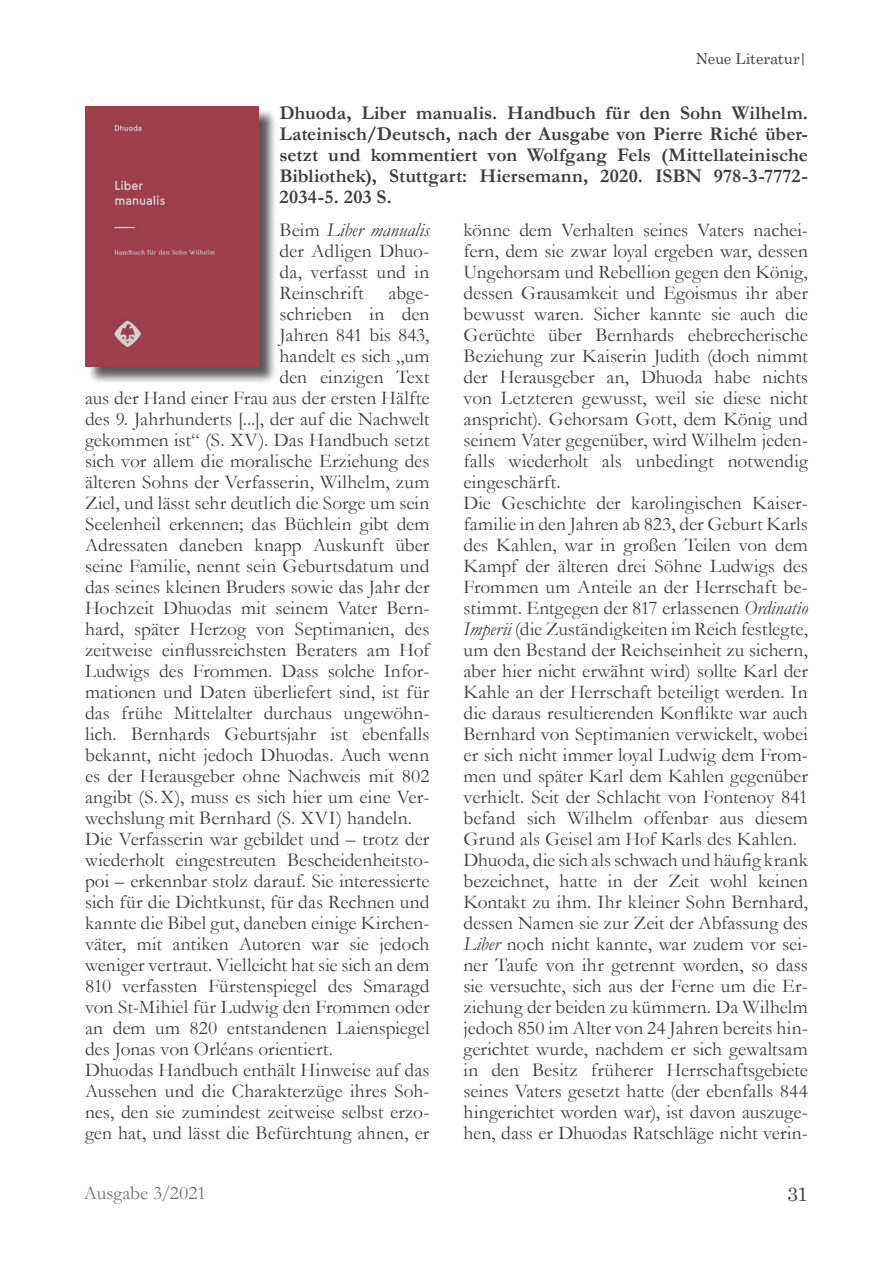
<style>
.page{position:relative;width:893px;height:1263px;background:#fff}
.page>*{position:absolute;margin:0;border:0;box-sizing:border-box;transform-origin:0 0}
.t1{font:19.5px/21px "Garamond";color:#3e3e3f;text-align:justify}
.Bildlegende{font:700 19.5px/21px "Garamond";letter-spacing:.005em;color:#3e3e3f;text-align:justify}
.t2{font:19.5px "Garamond";letter-spacing:-.005em;color:#6e6f72}
.t3{font:19.5px "Century Schoolbook";color:#3e3e3f}
.t4{font:15px "Century Schoolbook";letter-spacing:-.015em;color:#3e3e3f}
.s1{font-style:italic}
</style>
<div class="page">
<div style="left:87px;top:109px;width:190px;height:276px;background:#231f20;opacity:.75"></div>
<div style="left:85px;top:106px;width:173px;height:260px;background:#9f3f4b"></div>
<p class="t4" style="left:696px;top:46px;width:113px">Neue Literatur|</p>
<p class="Bildlegende" style="left:280px;top:102px;width:530px">Dhuoda, Liber manualis. Handbuch für den Sohn Wilhelm.<br>Lateinisch/Deutsch, nach der Ausgabe von Pierre Riché über&shy;setzt und kommentiert von Wolfgang Fels (Mittellateinische Bibliothek), Stuttgart: Hiersemann, 2020. ISBN 978-3-7772- 2034-5. 203 S.</p>
<p class="t1" style="left:280px;top:219px;width:151px">Beim <span class="s1">Liber manualis </span>der Adligen Dhuo&shy;da, verfasst und in Reinschrift</p>
<p class="t1" style="left:463px;top:219px;width:346px">könne dem Verhalten seines Vaters nachei&shy;fern, dem sie zwar loyal ergeben war, dessen Ungehorsam und Rebellion gegen den König, dessen Grausamkeit und Egoismus ihr aber bewusst waren. Sicher kannte sie auch die Gerüchte über Bernhards ehebrecherische Beziehung zur Kaiserin Judith (doch nimmt der Herausgeber an, Dhuoda habe nichts von Letzteren gewusst, weil sie diese nicht anspricht). Gehorsam Gott, dem König und seinem Vater gegenüber, wird Wilhelm jeden&shy;falls wiederholt als unbedingt notwendig eingeschärft.</p>
<p class="t1" style="left:463px;top:492px;width:346px">Die Geschichte der karolingischen Kaiser&shy;familie in den Jahren ab 823, der Geburt Karls des Kahlen, war in großen Teilen von dem Kampf der älteren drei Söhne Ludwigs des Frommen um Anteile an der Herrschaft be&shy;stimmt. Entgegen der 817 erlassenen <span class="s1">Ordinatio Imperii</span> (die Zuständigkeiten im Reich festlegte, um den Bestand der Reichseinheit zu sichern, aber hier nicht erwähnt wird) sollte Karl der Kahle an der Herrschaft beteiligt werden. In die daraus resultierenden Konflikte war auch Bernhard von Septimanien verwickelt, wobei er sich nicht immer loyal Ludwig dem From&shy;men und später Karl dem Kahlen gegenüber verhielt. Seit der Schlacht von Fontenoy 841 befand sich Wilhelm offenbar aus diesem Grund als Geisel am Hof Karls des Kahlen.</p>
<p class="t1" style="left:463px;top:849px;width:346px">Dhuoda, die sich als schwach und häufig krank bezeichnet, hatte in der Zeit wohl keinen Kontakt zu ihm. Ihr kleiner Sohn Bernhard, dessen Namen sie zur Zeit der Abfassung des <span class="s1">Liber</span> noch nicht kannte, war zudem vor sei&shy;ner Taufe von ihr getrennt worden, so dass sie versuchte, sich aus der Ferne um die Er&shy;ziehung der beiden zu kümmern. Da Wilhelm jedoch 850 im Alter von 24 Jahren bereits hin&shy;gerichtet wurde, nachdem er sich gewaltsam in den Besitz früherer Herrschaftsgebiete seines Vaters gesetzt hatte (der ebenfalls 844 hingerichtet worden war), ist davon auszuge&shy;hen, dass er Dhuodas Ratschläge nicht verin-</p>
<p class="t1" style="left:389px;top:282px;width:42px">abge-</p>
<p class="t1" style="left:280px;top:303px;width:151px">schrieben in den</p>
<p class="t1" style="left:280px;top:324px;width:151px">Jahren 841 bis 843,</p>
<p class="t1" style="left:280px;top:345px;width:151px">handelt es sich „um</p>
<p class="t1" style="left:280px;top:366px;width:151px">den einzigen Text</p>
<p class="t1" style="left:85px;top:387px;width:346px">aus der Hand einer Frau aus der ersten Hälfte</p>
<p class="t1" style="left:85px;top:408px;width:346px">des 9. Jahrhunderts [...], der auf die Nachwelt</p>
<p class="t1" style="left:85px;top:429px;width:346px">gekommen ist“ (S. XV). Das Handbuch setzt</p>
<p class="t1" style="left:85px;top:450px;width:346px">sich vor allem die moralische Erziehung des</p>
<p class="t1" style="left:85px;top:471px;width:346px">älteren Sohns der Verfasserin, Wilhelm, zum</p>
<p class="t1" style="left:85px;top:492px;width:346px">Ziel, und lässt sehr deutlich die Sorge um sein</p>
<p class="t1" style="left:85px;top:513px;width:346px">Seelenheil erkennen; das Büchlein gibt dem</p>
<p class="t1" style="left:85px;top:534px;width:346px">Adressaten daneben knapp Auskunft über</p>
<p class="t1" style="left:85px;top:555px;width:346px">seine Familie, nennt sein Geburtsdatum und</p>
<p class="t1" style="left:85px;top:576px;width:346px">das seines kleinen Bruders sowie das Jahr der</p>
<p class="t1" style="left:85px;top:597px;width:346px">Hochzeit Dhuodas mit seinem Vater Bern-</p>
<p class="t1" style="left:85px;top:618px;width:346px">hard, später Herzog von Septimanien, des</p>
<p class="t1" style="left:85px;top:639px;width:346px">zeitweise einflussreichsten Beraters am Hof</p>
<p class="t1" style="left:85px;top:660px;width:346px">Ludwigs des Frommen. Dass solche Infor-</p>
<p class="t1" style="left:85px;top:681px;width:346px">mationen und Daten überliefert sind, ist für</p>
<p class="t1" style="left:85px;top:702px;width:344px">das frühe Mittelalter durchaus ungewöhn-</p>
<p class="t1" style="left:85px;top:723px;width:346px">lich. Bernhards Geburtsjahr ist ebenfalls</p>
<p class="t1" style="left:85px;top:744px;width:346px">bekannt, nicht jedoch Dhuodas. Auch wenn</p>
<p class="t1" style="left:85px;top:765px;width:346px">es der Herausgeber ohne Nachweis mit 802</p>
<p class="t1" style="left:85px;top:786px;width:346px">angibt (S.X), muss es sich hier um eine Ver-</p>
<p class="t1" style="left:85px;top:807px;width:329px">wechslung mit Bernhard (S. XVI) handeln.</p>
<p class="t1" style="left:85px;top:828px;width:346px">Die Verfasserin war gebildet und – trotz der wiederholt eingestreuten Bescheidenheitsto&shy;poi – erkennbar stolz darauf. Sie interessierte sich für die Dichtkunst, für das Rechnen und kannte die Bibel gut, daneben einige Kirchen&shy;väter, mit antiken Autoren war sie jedoch weniger vertraut. Vielleicht hat sie sich an dem 810 verfassten Fürstenspiegel des Smaragd von St-Mihiel für Ludwig den Frommen oder an dem um 820 entstandenen Laienspiegel des Jonas von Orléans orientiert.</p>
<p class="t1" style="left:85px;top:1059px;width:346px">Dhuodas Handbuch enthält Hinweise auf das Aussehen und die Charakterzüge ihres Soh&shy;nes, den sie zumindest zeitweise selbst erzo&shy;gen hat, und lässt die Befürchtung ahnen, er</p>
<p class="t2" style="left:84px;top:1180px;width:124px">Ausgabe 3/2021</p>
<p class="t3" style="left:787px;top:1178px;width:22px">31</p>
</div>
